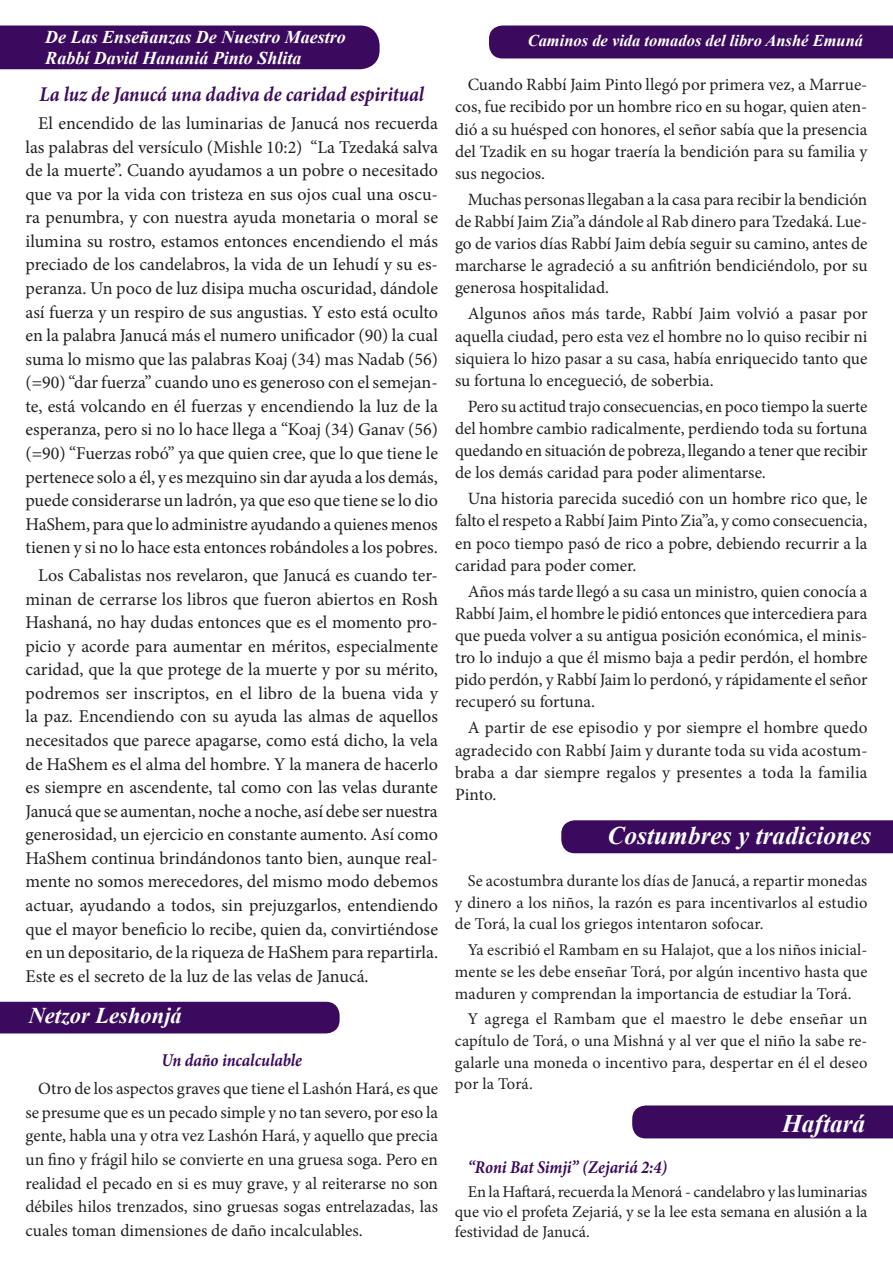
<style>
.page{position:relative;width:893px;height:1263px;background:#fff}
.page>*{position:absolute;margin:0;border:0;box-sizing:border-box;transform-origin:0 0}
.t1{font:italic 700 25.35px "Times New Roman";color:#fff}
.t2{font:italic 700 22.5px "Times New Roman";color:#fff}
.t3{font:italic 700 21px "Minion Pro";letter-spacing:-.005em;color:#3b0a5e;scale:.9 1}
.t4{font:18px/23.5px "Minion Pro";letter-spacing:-.005em;color:#231f20;text-align:justify}
.t5{font:italic 700 18px/21.6px "Times New Roman";color:#fff}
.t6{font:italic 700 18px "Minion Pro";letter-spacing:-.005em;color:#3b0a5e;scale:.9 1}
.t7{font:17.25px/22px "Minion Pro";color:#231f20;text-align:justify}
.t8{font:16.5px/21.6px "Minion Pro";letter-spacing:.005em;color:#231f20;text-align:justify}
.t9{font:italic 700 16.5px "Times New Roman";color:#fff}
</style>
<div class="page">
<div style="left:0;top:26px;width:380px;height:43px;background:#3b0a5e"></div>
<div style="left:489px;top:26px;width:404px;height:32px;background:#3b0a5e"></div>
<div style="left:561px;top:820px;width:332px;height:33px;background:#3b0a5e"></div>
<div style="left:632px;top:1105px;width:261px;height:33px;background:#3b0a5e"></div>
<div style="left:0;top:1002px;width:340px;height:31px;background:#3b0a5e"></div>
<p class="t5" style="left:45px;top:25px;width:302px">De Las Enseñanzas De Nuestro Maestro<br>Rabbí David Hananiá Pinto Shlita</p>
<p class="t3" style="left:39px;top:80px;width:429px">La luz de Janucá una dadiva de caridad espiritual</p>
<p class="t4" style="left:26px;top:112px;width:414px;text-indent:13px">El encendido de las luminarias de Janucá nos recuerda las palabras del versículo (Mishle 10:2) “La Tzedaká salva de la muerte”. Cuando ayudamos a un pobre o necesitado que va por la vida con tristeza en sus ojos cual una oscu&shy;ra penumbra, y con nuestra ayuda monetaria o moral se ilumina su rostro, estamos entonces encendiendo el más preciado de los candelabros, la vida de un Iehudí y su es&shy;peranza. Un poco de luz disipa mucha oscuridad, dándole así fuerza y un respiro de sus angustias. Y esto está oculto en la palabra Janucá más el numero unificador (90) la cual suma lo mismo que las palabras Koaj (34) mas Nadab (56) (=90) “dar fuerza” cuando uno es generoso con el semejan&shy;te, está volcando en él fuerzas y encendiendo la luz de la esperanza, pero si no lo hace llega a “Koaj (34) Ganav (56) (=90) “Fuerzas robó” ya que quien cree, que lo que tiene le pertenece solo a él, y es mezquino sin dar ayuda a los demás, puede considerarse un ladrón, ya que eso que tiene se lo dio HaShem, para que lo administre ayudando a quienes menos tienen y si no lo hace esta entonces robándoles a los pobres.</p>
<p class="t4" style="left:26px;top:564px;width:414px;text-indent:13px">Los Cabalistas nos revelaron, que Janucá es cuando ter&shy;minan de cerrarse los libros que fueron abiertos en Rosh Hashaná, no hay dudas entonces que es el momento pro&shy;picio y acorde para aumentar en méritos, especialmente caridad, que la que protege de la muerte y por su mérito, podremos ser inscriptos, en el libro de la buena vida y la paz. Encendiendo con su ayuda las almas de aquellos necesitados que parece apagarse, como está dicho, la vela de HaShem es el alma del hombre. Y la manera de hacerlo es siempre en ascendente, tal como con las velas durante Janucá que se aumentan, noche a noche, así debe ser nuestra generosidad, un ejercicio en constante aumento. Así como HaShem continua brindándonos tanto bien, aunque real&shy;mente no somos merecedores, del mismo modo debemos actuar, ayudando a todos, sin prejuzgarlos, entendiendo que el mayor beneficio lo recibe, quien da, convirtiéndose en un depositario, de la riqueza de HaShem para repartirla.<br>Este es el secreto de la luz de las velas de Janucá.</p>
<p class="t2" style="left:29px;top:1000px;width:155px">Netzor Leshonjá</p>
<p class="t6" style="left:161px;top:1047px;width:158px">Un daño incalculable</p>
<p class="t7" style="left:26px;top:1076px;width:414px;line-height:23.7px;text-indent:13px">Otro de los aspectos graves que tiene el Lashón Hará, es que se presume que es un pecado simple y no tan severo, por eso la gente, habla una y otra vez Lashón Hará, y aquello que precia un fino y frágil hilo se convierte en una gruesa soga. Pero en realidad el pecado en si es muy grave, y al reiterarse no son débiles hilos trenzados, sino gruesas sogas entrelazadas, las cuales toman dimensiones de daño incalculables.</p>
<p class="t9" style="left:528px;top:29px;width:337px">Caminos de vida tomados del libro Anshé Emuná</p>
<p class="t7" style="left:455px;top:74px;width:414px;text-indent:13px">Cuando Rabbí Jaim Pinto llegó por primera vez, a Marrue&shy;cos, fue recibido por un hombre rico en su hogar, quien aten&shy;dió a su huésped con honores, el señor sabía que la presencia del Tzadik en su hogar traería la bendición para su familia y sus negocios.</p>
<p class="t7" style="left:455px;top:188px;width:414px;text-indent:13px">Muchas personas llegaban a la casa para recibir la bendición de Rabbí Jaim Zia”a dándole al Rab dinero para Tzedaká. Lue&shy;go de varios días Rabbí Jaim debía seguir su camino, antes de marcharse le agradeció a su anfitrión bendiciéndolo, por su generosa hospitalidad.</p>
<p class="t7" style="left:455px;top:303px;width:414px;text-indent:13px">Algunos años más tarde, Rabbí Jaim volvió a pasar por aquella ciudad, pero esta vez el hombre no lo quiso recibir ni siquiera lo hizo pasar a su casa, había enriquecido tanto que su fortuna lo encegueció, de soberbia.</p>
<p class="t7" style="left:455px;top:395px;width:414px;text-indent:13px">Pero su actitud trajo consecuencias, en poco tiempo la suerte del hombre cambio radicalmente, perdiendo toda su fortuna quedando en situación de pobreza, llegando a tener que recibir de los demás caridad para poder alimentarse.</p>
<p class="t7" style="left:455px;top:488px;width:414px;text-indent:13px">Una historia parecida sucedió con un hombre rico que, le falto el respeto a Rabbí Jaim Pinto Zia”a, y como consecuencia, en poco tiempo pasó de rico a pobre, debiendo recurrir a la caridad para poder comer.</p>
<p class="t7" style="left:455px;top:580px;width:414px;text-indent:13px">Años más tarde llegó a su casa un ministro, quien conocía a Rabbí Jaim, el hombre le pidió entonces que intercediera para que pueda volver a su antigua posición económica, el minis&shy;tro lo indujo a que él mismo baja a pedir perdón, el hombre pido perdón, y Rabbí Jaim lo perdonó, y rápidamente el señor recuperó su fortuna.</p>
<p class="t7" style="left:455px;top:717px;width:414px;text-indent:13px">A partir de ese episodio y por siempre el hombre quedo agradecido con Rabbí Jaim y durante toda su vida acostum&shy;braba a dar siempre regalos y presentes a toda la familia Pinto.</p>
<h1 class="t1" style="left:608px;top:818px;width:265px">Costumbres y tradiciones</h1>
<p class="t8" style="left:455px;top:870px;width:414px;text-indent:13px">Se acostumbra durante los días de Janucá, a repartir monedas y dinero a los niños, la razón es para incentivarlos al estudio de Torá, la cual los griegos intentaron sofocar.</p>
<p class="t8" style="left:455px;top:939px;width:414px;text-indent:13px">Ya escribió el Rambam en su Halajot, que a los niños inicial&shy;mente se les debe enseñar Torá, por algún incentivo hasta que maduren y comprendan la importancia de estudiar la Torá.</p>
<p class="t8" style="left:455px;top:1008px;width:414px;text-indent:13px">Y agrega el Rambam que el maestro le debe enseñar un capítulo de Torá, o una Mishná y al ver que el niño la sabe re&shy;galarle una moneda o incentivo para, despertar en él el deseo por la Torá.</p>
<h1 class="t1" style="left:782px;top:1105px;width:85px">Haftará</h1>
<p class="t6" style="left:468px;top:1154px;width:223px">“Roni Bat Simji” (Zejariá 2:4)</p>
<p class="t8" style="left:455px;top:1182px;width:414px;line-height:20.2px;text-indent:13px">En la Haftará, recuerda la Menorá - candelabro y las luminarias que vio el profeta Zejariá, y se la lee esta semana en alusión a la festividad de Janucá.</p>
</div>
